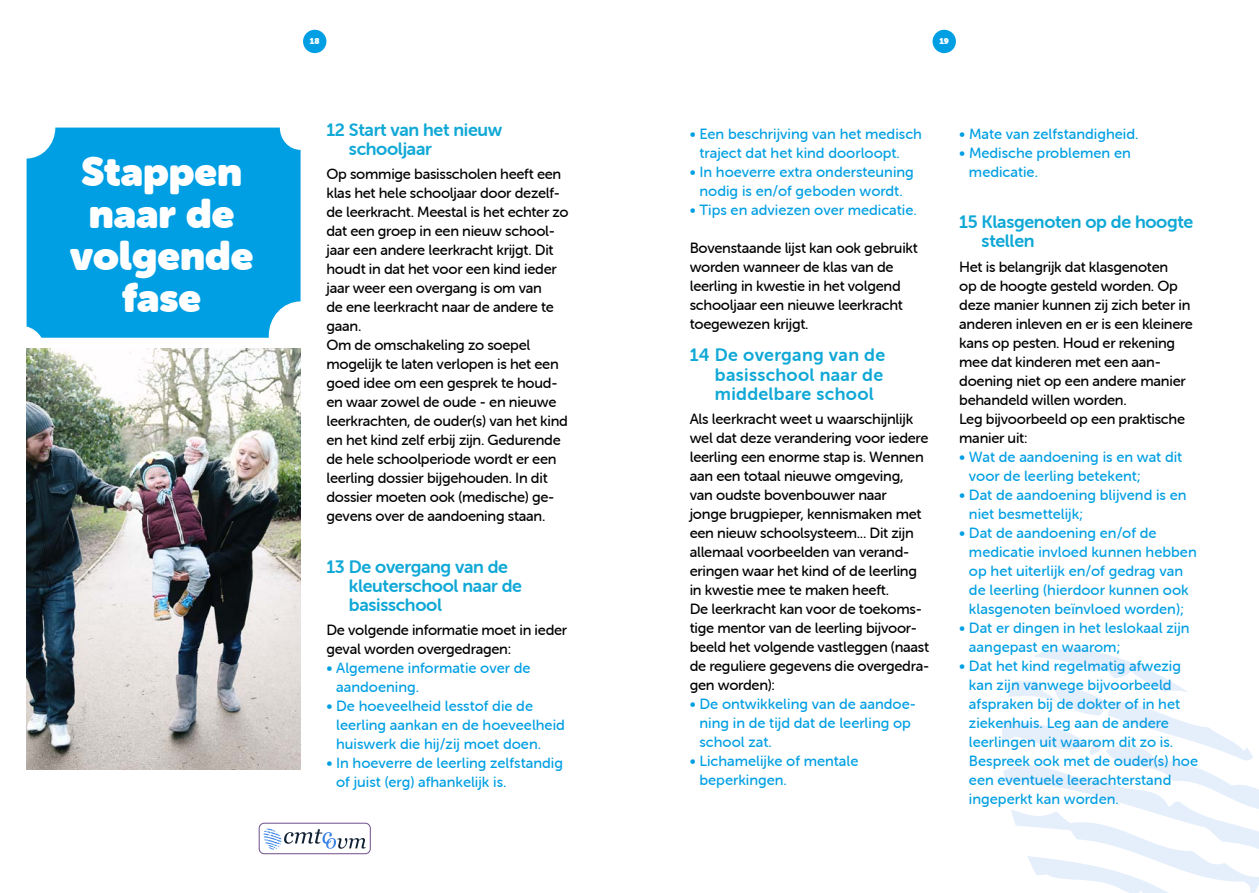
<style>
.page{position:relative;width:1259px;height:893px;background:#fff}
.page>*{position:absolute;margin:0;border:0;box-sizing:border-box;transform-origin:0 0}
.t1{font:40.8px/42px "Museo Sans Rounded";color:#fff;text-align:center}
.t2{font:18px/19px "Museo Sans Rounded 700";letter-spacing:-.02em;color:#10a8d6}
.t3{font:14.85px/19px "Museo Sans Rounded 500";letter-spacing:-.02em;color:#000}
.t4{font:14.85px/19px "Museo Sans Rounded 500";color:#009fe3}
.t5{font:8.4px "Museo Sans Rounded";color:#fff}
</style>
<div class="page">
<div style="left:303px;top:30px;width:23px;height:23px;background:#009fe3;border-radius:50%"></div>
<div style="left:932px;top:30px;width:24px;height:23px;background:#009fe3;border-radius:50%"></div>
<img style="left:27px;top:349px;width:273px;height:421px">
<div style="left:27px;top:128px;width:273px;height:210px;background:#009fe3"></div>
<svg style="left:1002px;top:648px;width:257px;height:245px"></svg>
<div style="left:259px;top:823px;width:111px;height:31px;border:1px solid #6e4e8b;border-radius:5px"></div>
<svg style="left:264px;top:828px;width:102px;height:21px"></svg>
<h1 class="t1" style="left:70px;top:151px;width:185px">Stappen naar de volgende fase</h1>
<p class="t5" style="left:310px;top:36px;width:11px">18</p>
<p class="t5" style="left:939px;top:36px;width:11px">19</p>
<p class="t2" style="left:349px;top:120px;width:155px;text-indent:-23px">12 Start van het nieuw schooljaar</p>
<p class="t3" style="left:326px;top:164px;width:244px">Op sommige basisscholen heeft een klas het hele schooljaar door dezelf&shy;de leerkracht. Meestal is het echter zo dat een groep in een nieuw school&shy;jaar een andere leerkracht krijgt. Dit houdt in dat het voor een kind ieder jaar weer een overgang is om van<br>de ene leerkracht naar de andere te gaan.<br>Om de omschakeling zo soepel mogelijk te laten verlopen is het een goed idee om een gesprek te houd&shy;en waar zowel de oude - en nieuwe leerkrachten, de ouder(s) van het kind en het kind zelf erbij zijn. Gedurende de hele schoolperiode wordt er een leerling dossier bijgehouden. In dit dossier moeten ook (medische) ge&shy;gevens over de aandoening staan.</p>
<p class="t2" style="left:349px;top:557px;width:175px;text-indent:-22px">13 De overgang van de kleuterschool naar de basisschool</p>
<p class="t3" style="left:326px;top:621px;width:242px">De volgende informatie moet in ieder geval worden overgedragen:</p>
<p class="t4" style="left:336px;top:659px;width:196px;text-indent:-10px">• Algemene informatie over de aandoening.</p>
<p class="t4" style="left:336px;top:697px;width:230px;text-indent:-10px">• De hoeveelheid lesstof die de leerling aankan en de hoeveelheid huiswerk die hij/zij moet doen.</p>
<p class="t4" style="left:336px;top:754px;width:228px;text-indent:-10px">• In hoeverre de leerling zelfstandig of juist (erg) afhankelijk is.</p>
<p class="t4" style="left:699px;top:124px;width:224px;text-indent:-10px">• Een beschrijving van het medisch traject dat het kind doorloopt.</p>
<p class="t4" style="left:689px;top:162px;width:226px;text-align:center">• In hoeverre extra ondersteuning nodig is en/of geboden wordt.</p>
<p class="t4" style="left:689px;top:200px;width:228px">• Tips en adviezen over medicatie.</p>
<p class="t3" style="left:689px;top:238px;width:230px">Bovenstaande lijst kan ook gebruikt worden wanneer de klas van de leerling in kwestie in het volgend schooljaar een nieuwe leerkracht toegewezen krijgt.</p>
<p class="t2" style="left:715px;top:346px;width:172px;text-align:justify;text-indent:-25px">14 De overgang van de basisschool naar de middelbare school</p>
<p class="t3" style="left:689px;top:409px;width:241px">Als leerkracht weet u waarschijnlijk wel dat deze verandering voor iedere leerling een enorme stap is. Wennen aan een totaal nieuwe omgeving, van oudste bovenbouwer naar<br>jonge brugpieper, kennismaken met een nieuw schoolsysteem... Dit zijn allemaal voorbeelden van verand&shy;eringen waar het kind of de leerling in kwestie mee te maken heeft.<br>De leerkracht kan voor de toekoms&shy;tige mentor van de leerling bijvoor&shy;beeld het volgende vastleggen (naast de reguliere gegevens die overgedra&shy;gen worden):</p>
<p class="t4" style="left:699px;top:694px;width:218px;text-indent:-10px">• De ontwikkeling van de aandoe&shy;ning in de tijd dat de leerling op school zat.</p>
<p class="t4" style="left:699px;top:751px;width:160px;text-indent:-10px">• Lichamelijke of mentale beperkingen.</p>
<p class="t4" style="left:959px;top:124px;width:181px">• Mate van zelfstandigheid.</p>
<p class="t4" style="left:969px;top:143px;width:163px;text-indent:-10px">• Medische problemen en medicatie.</p>
<p class="t2" style="left:981px;top:213px;width:213px;text-indent:-22px">15 Klasgenoten op de hoogte stellen</p>
<p class="t3" style="left:959px;top:257px;width:235px">Het is belangrijk dat klasgenoten<br>op de hoogte gesteld worden. Op deze manier kunnen zij zich beter in anderen inleven en er is een kleinere kans op pesten. Houd er rekening mee dat kinderen met een aan&shy;doening niet op een andere manier behandeld willen worden.<br>Leg bijvoorbeeld op een praktische manier uit:</p>
<p class="t4" style="left:969px;top:447px;width:215px;text-indent:-10px">• Wat de aandoening is en wat dit voor de leerling betekent;</p>
<p class="t4" style="left:969px;top:485px;width:219px;text-indent:-10px">• Dat de aandoening blijvend is en niet besmettelijk;</p>
<p class="t4" style="left:969px;top:523px;width:229px;text-indent:-10px">• Dat de aandoening en/of de medicatie invloed kunnen hebben op het uiterlijk en/of gedrag van de leerling (hierdoor kunnen ook klasgenoten beïnvloed worden);</p>
<p class="t4" style="left:969px;top:618px;width:222px;text-indent:-10px">• Dat er dingen in het leslokaal zijn aangepast en waarom;</p>
<p class="t4" style="left:969px;top:656px;width:231px;text-indent:-10px">• Dat het kind regelmatig afwezig kan zijn vanwege bijvoorbeeld afspraken bij de dokter of in het ziekenhuis. Leg aan de andere leerlingen uit waarom dit zo is.<br>Bespreek ook met de ouder(s) hoe een eventuele leerachterstand ingeperkt kan worden.</p>
</div>
